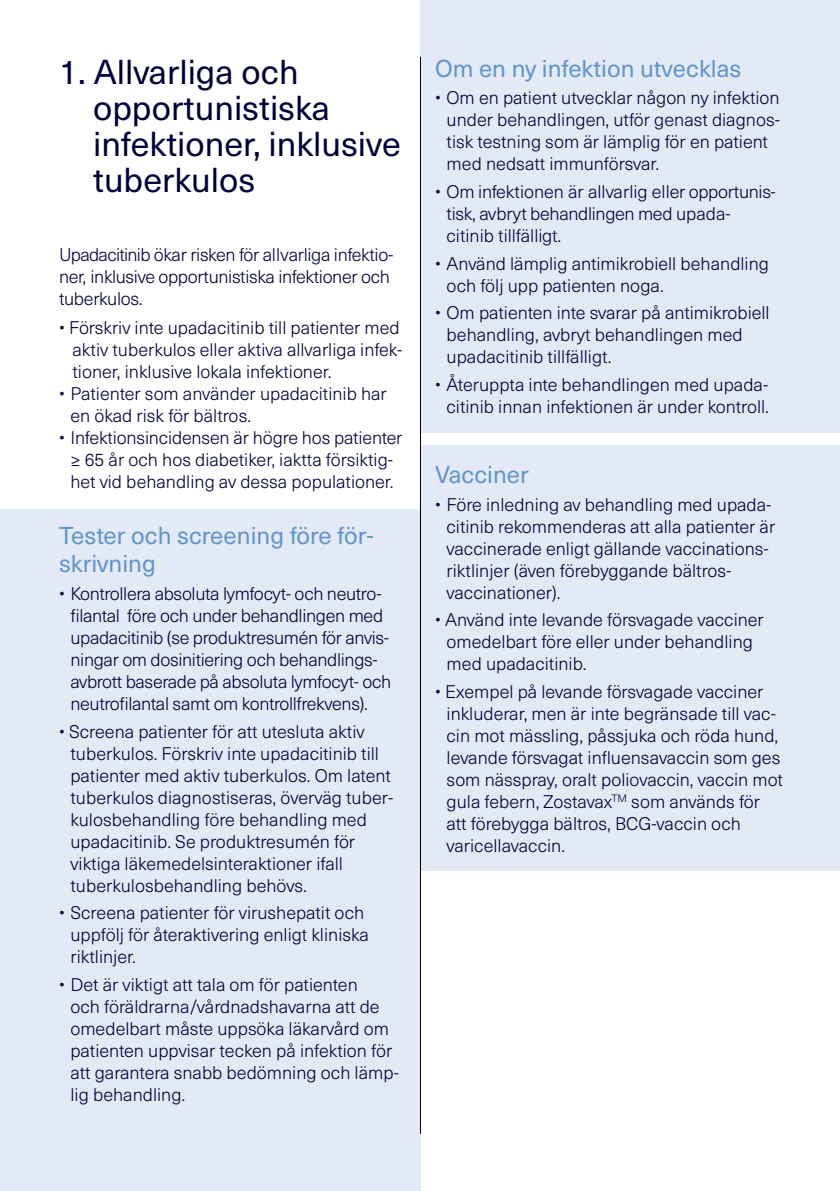
<style>
.page{position:relative;width:840px;height:1191px;background:#fff}
.page>*{position:absolute;margin:0;border:0;box-sizing:border-box;transform-origin:0 0}
.t1{font:34px/36px "Neue Haas Unica Pro";color:#00013a}
.t2{font:24px/28px "Neue Haas Unica Pro";color:#6094ce}
.t3{font:300 18px/22px "Neue Haas Unica Pro";color:#00013a}
.t4{font:300 18px/22px "Neue Haas Unica Pro";letter-spacing:-.02em;color:#00013a}
</style>
<div class="page">
<div style="left:420px;top:445px;width:419px;height:425px;background:#e4e9f6"></div>
<div style="left:420px;top:0;width:419px;height:433px;background:#e4e9f6"></div>
<div style="left:0;top:509px;width:420px;height:682px;background:#e4e9f6"></div>
<hr style="left:420px;top:57px;width:1px;height:1076px;background:#000">
<h1 class="t1" style="left:93px;top:55px;width:309px;text-indent:-34px">1. Allvarliga och opportunistiska infektioner, inklusive tuberkulos</h1>
<p class="t4" style="left:59px;top:244px;width:336px">Upadacitinib ökar risken för allvarliga infektio&shy;ner, inklusive opportunistiska infektioner och tuberkulos.</p>
<p class="t3" style="left:72px;top:317px;width:331px;text-indent:-13px">• Förskriv inte upadacitinib till patienter med aktiv tuberkulos eller aktiva allvarliga infek&shy;tioner, inklusive lokala infektioner.</p>
<p class="t3" style="left:70px;top:383px;width:318px;text-indent:-11px">• Patienter som använder upadacitinib har en ökad risk för bältros.</p>
<p class="t3" style="left:59px;top:427px;width:345px;text-align:center">• Infektionsincidensen är högre hos patienter ≥ 65 år och hos diabetiker, iaktta försiktig&shy;het vid behandling av dessa populationer.</p>
<h2 class="t2" style="left:59px;top:522px;width:316px">Tester och screening före för&shy;skrivning</h2>
<p class="t4" style="left:70px;top:583px;width:322px;text-indent:-11px">• Kontrollera absoluta lymfocyt- och neutro&shy;filantal före och under behandlingen med upadacitinib (se produktresumén för anvis&shy;ningar om dosinitiering och behandlings&shy;avbrott baserade på absoluta lymfocyt- och neutrofilantal samt om kontrollfrekvens).</p>
<p class="t3" style="left:70px;top:720px;width:324px;text-indent:-11px">• Screena patienter för att utesluta aktiv tuberkulos. Förskriv inte upadacitinib till patienter med aktiv tuberkulos. Om latent tuberkulos diagnostiseras, överväg tuber&shy;kulosbehandling före behandling med upadacitinib. Se produktresumén för viktiga läkemedelsinteraktioner ifall tuberkulosbehandling behövs.</p>
<p class="t3" style="left:70px;top:902px;width:300px;text-indent:-11px">• Screena patienter för virushepatit och uppfölj för återaktivering enligt kliniska riktlinjer.</p>
<p class="t3" style="left:70px;top:974px;width:330px;text-indent:-11px">• Det är viktigt att tala om för patienten<br>och föräldrarna/vårdnadshavarna att de omedelbart måste uppsöka läkarvård om patienten uppvisar tecken på infektion för att garantera snabb bedömning och lämp&shy;lig behandling.</p>
<h2 class="t2" style="left:435px;top:55px;width:307px">Om en ny infektion utvecklas</h2>
<p class="t3" style="left:446px;top:87px;width:335px;text-indent:-11px">• Om en patient utvecklar någon ny infektion under behandlingen, utför genast diagnos&shy;tisk testning som är lämplig för en patient med nedsatt immunförsvar.</p>
<p class="t3" style="left:446px;top:181px;width:330px;text-indent:-11px">• Om infektionen är allvarlig eller opportunis&shy;tisk, avbryt behandlingen med upada&shy;citinib tillfälligt.</p>
<p class="t3" style="left:446px;top:253px;width:324px;text-indent:-11px">• Använd lämplig antimikrobiell behandling och följ upp patienten noga.</p>
<p class="t3" style="left:446px;top:302px;width:324px;text-indent:-11px">• Om patienten inte svarar på antimikrobiell behandling, avbryt behandlingen med upadacitinib tillfälligt.</p>
<p class="t3" style="left:435px;top:374px;width:335px;text-align:right">• Återuppta inte behandlingen med upada&shy;citinib innan infektionen är under kontroll.</p>
<h2 class="t2" style="left:435px;top:461px;width:95px">Vacciner</h2>
<p class="t3" style="left:446px;top:493px;width:330px;text-indent:-11px">• Före inledning av behandling med upada&shy;citinib rekommenderas att alla patienter är vaccinerade enligt gällande vaccinations&shy;riktlinjer (även förebyggande bältros&shy;vaccinationer).</p>
<p class="t3" style="left:446px;top:609px;width:318px;text-indent:-11px">• Använd inte levande försvagade vacciner omedelbart före eller under behandling med upadacitinib.</p>
<p class="t3" style="left:446px;top:681px;width:338px;text-indent:-11px">• Exempel på levande försvagade vacciner inkluderar, men är inte begränsade till vac&shy;cin mot mässling, påssjuka och röda hund, levande försvagat influensavaccin som ges som nässpray, oralt poliovaccin, vaccin mot gula febern, Zostavax<sup>TM</sup> som används för att förebygga bältros, BCG-vaccin och varicellavaccin.</p>
</div>
